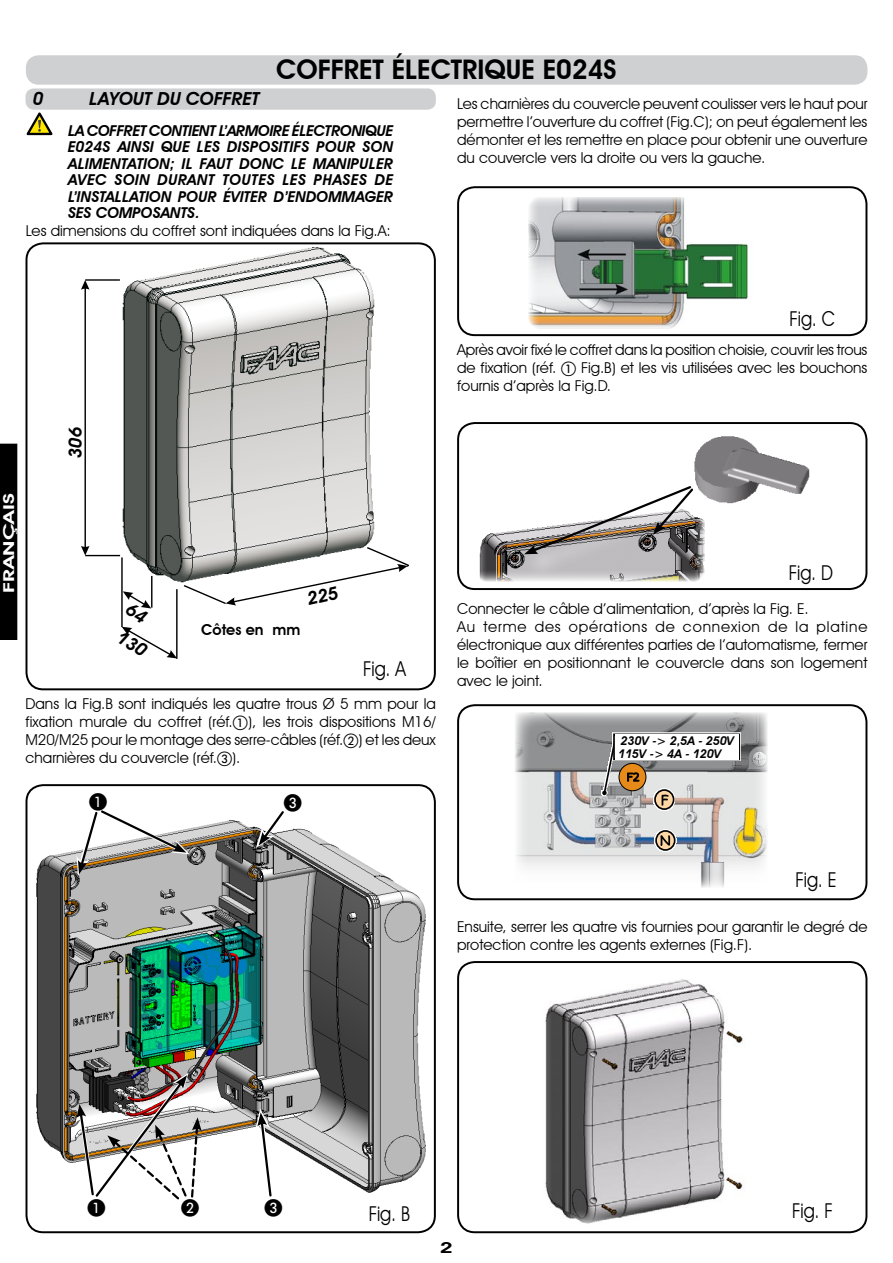
<style>
.page{position:relative;width:893px;height:1263px;background:#fff}
.page>*{position:absolute;margin:0;border:0;box-sizing:border-box;transform-origin:0 0}
.t1{font:600 27px "Avant Garde IT Cby BT";color:#000}
.t2{font:20.55px "Avant Garde IT Cby BT";letter-spacing:-.01em;color:#000;scale:.87 1}
.t3{font:italic 600 18px "Avant Garde IT Cby BT";color:#000}
.t4{font:18px "European Pi One";color:#000}
.t5{font:15px/18px "Avant Garde IT Cby BT";color:#000;text-align:justify}
.t6{font:italic 600 15px/16.5px "Avant Garde IT Cby BT";letter-spacing:.015em;color:#000}
.t7{font:600 15px "Avant Garde IT Cby BT";color:#000}
.t8{font:600 15px "Avant Garde IT Cby BT";color:#fff;scale:1.5 1}
.t9{font:italic 600 12px/13.5px "Avant Garde IT Cby BT";color:#000}
.s1{font-family:"European Pi One"}
</style>
<div class="page">
<img style="left:36px;top:820px;width:390px;height:373px">
<div style="left:26px;top:784px;width:410px;height:449px;border:2px solid #000;border-radius:17px"></div>
<div style="left:457px;top:186px;width:410px;height:150px;border:2px solid #000;border-radius:17px"></div>
<img style="left:529px;top:197px;width:219px;height:132px">
<img style="left:103px;top:247px;width:272px;height:310px">
<hr style="left:85px;top:279px;width:35px;height:2px;background:#000">
<hr style="left:85px;top:555px;width:35px;height:1px;background:#000">
<hr style="left:85px;top:285px;width:1px;height:266px;background:#000">
<svg style="left:81px;top:280px;width:8px;height:10px"></svg>
<svg style="left:81px;top:546px;width:8px;height:10px"></svg>
<div style="left:457px;top:422px;width:410px;height:168px;border:2px solid #000;border-radius:17px"></div>
<img style="left:479px;top:530px;width:221px;height:51px">
<svg style="left:522px;top:517px;width:183px;height:62px;background:#b2b0b1"></svg>
<svg style="left:524px;top:486px;width:171px;height:68px"></svg>
<img style="left:693px;top:436px;width:117px;height:68px">
<div style="left:457px;top:961px;width:410px;height:272px;border:2px solid #000;border-radius:17px"></div>
<img style="left:545px;top:979px;width:199px;height:245px">
<svg style="left:256px;top:811px;width:33px;height:37px"></svg>
<svg style="left:255px;top:1108px;width:20px;height:89px"></svg>
<div style="left:26px;top:242px;width:410px;height:448px;border:2px solid #000;border-radius:17px"></div>
<div style="left:457px;top:704px;width:410px;height:196px;border:2px solid #000;border-radius:17px"></div>
<img style="left:515px;top:712px;width:253px;height:175px">
<div style="left:613px;top:733px;width:127px;height:27px;border:2px solid #000"></div>
<svg style="left:655px;top:830px;width:21px;height:22px"></svg>
<hr style="left:617px;top:980px;width:32px;height:1px;background:#000">
<hr style="left:802px;top:758px;width:1px;height:36px;background:#000">
<svg style="left:602px;top:736px;width:135px;height:75px;background:#b6aea5"></svg>
<svg style="left:76px;top:810px;width:114px;height:65px"></svg>
<svg style="left:75px;top:1072px;width:127px;height:128px"></svg>
<div style="left:615px;top:734px;width:124px;height:26px;background:#fff"></div>
<div style="left:25px;top:88px;width:411px;height:22px;background:#cfd0d1;border-radius:9px"></div>
<svg style="left:26px;top:112px;width:27px;height:24px"></svg>
<div style="left:26px;top:55px;width:841px;height:30px;background:#cfd0d1;border-radius:13px"></div>
<div style="left:0;top:444px;width:17px;height:196px;background:#000"></div>
<svg style="left:116px;top:546px;width:293px;height:113px"></svg>
<h1 class="t1" style="left:276px;top:53px;width:342px">COFFRET ÉLECTRIQUE E024S</h1>
<p class="t3" style="left:33px;top:88px;width:12px">0</p>
<p class="t3" style="left:89px;top:88px;width:172px">LAYOUT DU COFFRET</p>
<p class="t6" style="left:68px;top:122px;width:16px">LACOFFRETCONTIENTL</p>
<p class="t6" style="left:224px;top:122px;width:13px">’ARMOIREÉLECTRONIQUE</p>
<p class="t6" style="left:68px;top:139px;width:44px">E024SAINSIQUELESDISPOSITIFSPOURSON<br>ALIMENTATION</p>
<p class="t6" style="left:170px;top:155px;width:14px">; ILFAUTDONCLEMANIPULER</p>
<p class="t6" style="left:68px;top:172px;width:18px">AVECSOINDURANTTOUTESLESPHASESDE<br>L’INSTALLATIONPOURÉVITERD</p>
<p class="t6" style="left:284px;top:188px;width:15px">’ENDOMMAGER</p>
<p class="t6" style="left:68px;top:205px;width:11px">SESCOMPOSANTS</p>
<p class="t6" style="left:195px;top:205px;width:6px">.</p>
<p class="t5" style="left:26px;top:222px;width:366px">Les dimensions du coffret sont indiquées dans la Fig.A:</p>
<p class="t5" style="left:457px;top:95px;width:412px">Les charnières du couvercle peuvent coulisser vers le haut pour permettre l’ouverture du coffret (Fig.C); on peut également les démonter et les remettre en place pour obtenir une ouverture du couvercle vers la droite ou vers la gauche.</p>
<p class="t3" style="left:65px;top:458px;width:33px;rotate:-90deg">306</p>
<p class="t8" style="left:0;top:593px;width:68px;rotate:-90deg">FRANÇAIS</p>
<p class="t7" style="left:201px;top:621px;width:100px">Côtes en mm</p>
<h2 class="t2" style="left:363px;top:656px;width:51px">Fig. A</h2>
<p class="t5" style="left:26px;top:694px;width:412px">Dans la Fig.B sont indiqués les quatre trous Ø 5 mm pour la fixation murale du coffret (réf.<span class="s1">A</span>), les trois dispositions M16/ M20/M25 pour le montage des serre-câbles (réf.<span class="s1">B</span>) et les deux charnières du couvercle (réf.<span class="s1">C</span>).</p>
<p class="t4" style="left:89px;top:792px;width:19px">A</p>
<p class="t4" style="left:284px;top:793px;width:19px">C</p>
<h2 class="t2" style="left:790px;top:306px;width:54px">Fig. C</h2>
<p class="t5" style="left:457px;top:340px;width:412px">Après avoir fixé le coffret dans la position choisie, couvrir les trous de fixation (réf. <span class="s1">A</span> Fig.B) et les vis utilisées avec les bouchons fournis d’après la Fig.D.</p>
<h2 class="t2" style="left:789px;top:560px;width:52px">Fig. D</h2>
<p class="t5" style="left:457px;top:599px;width:412px;text-align:left">Connecter le câble d’alimentation, d’après la Fig. E.<br>Au terme des opérations de connexion de la platine électronique aux différentes parties de l’automatisme, fermer le boîtier en positionnant le couvercle dans son logement avec le joint.</p>
<p class="t9" style="left:618px;top:734px;width:117px">230V -&gt; 2,5A - 250V<br>115V -&gt; 4A - 120V</p>
<h2 class="t2" style="left:795px;top:867px;width:49px">Fig. E</h2>
<p class="t5" style="left:457px;top:918px;width:412px">Ensuite, serrer les quatre vis fournies pour garantir le degré de protection contre les agents externes (Fig.F).</p>
<p class="t4" style="left:88px;top:1198px;width:19px">A</p>
<p class="t4" style="left:181px;top:1198px;width:19px">B</p>
<p class="t4" style="left:264px;top:1198px;width:19px">C</p>
<h2 class="t2" style="left:369px;top:1201px;width:49px">Fig. B</h2>
<h2 class="t2" style="left:792px;top:1198px;width:49px">Fig. F</h2>
</div>
